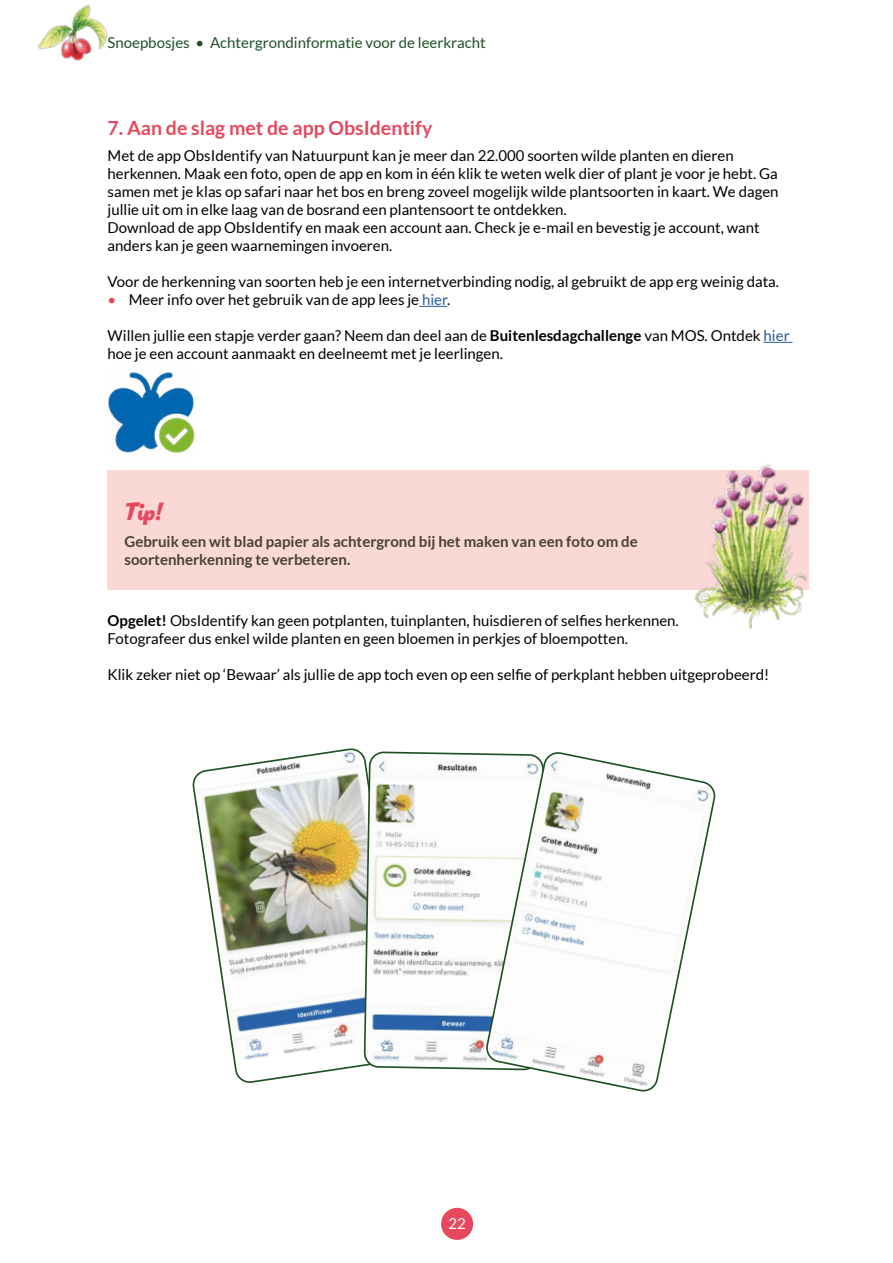
<style>
.page{position:relative;width:893px;height:1263px;background:#fff}
.page>*{position:absolute;margin:0;border:0;box-sizing:border-box;transform-origin:0 0}
.t1{font:22.5px "Chill Script";color:#e6485d}
.t2{font:700 19.5px "Lato";color:#e6485d}
.t3{font:15px/18px "Lato";color:#000}
.t4{font:700 15px/18px "Lato";color:#494132}
.t5{font:15px "Lato";color:#1f5022}
.t6{font:15px "Lato";color:#fff}
.s1{color:#e6485d}
.s2{color:#275b9b}
.s3{font-weight:700}
</style>
<div class="page">
<img style="left:37px;top:4px;width:71px;height:57px">
<div style="left:441px;top:1208px;width:32px;height:32px;background:#e6485d;border-radius:50%"></div>
<svg style="left:419px;top:306px;width:28px;height:1px"></svg>
<svg style="left:764px;top:342px;width:29px;height:1px"></svg>
<div style="left:108px;top:470px;width:701px;height:120px;background:#fad8d5"></div>
<img style="left:694px;top:464px;width:113px;height:166px">
<img style="left:192px;top:748px;width:171px;height:335px">
<svg style="left:363px;top:751px;width:121px;height:319px"></svg>
<svg style="left:484px;top:752px;width:232px;height:340px"></svg>
<img style="left:108px;top:372px;width:87px;height:81px">
<p class="t5" style="left:108px;top:35px;width:380px">Snoepbosjes • Achtergrondinformatie voor de leerkracht</p>
<h2 class="t2" style="left:108px;top:116px;width:326px">7. Aan de slag met de app ObsIdentify</h2>
<p class="t3" style="left:108px;top:147px;width:672px">Met de app ObsIdentify van Natuurpunt kan je meer dan 22.000 soorten wilde planten en dieren herkennen. Maak een foto, open de app en kom in één klik te weten welk dier of plant je voor je hebt. Ga samen met je klas op safari naar het bos en breng zoveel mogelijk wilde plantsoorten in kaart. We dagen jullie uit om in elke laag van de bosrand een plantensoort te ontdekken.<br>Download de app ObsIdentify en maak een account aan. Check je e-mail en bevestig je account, want anders kan je geen waarnemingen invoeren.</p>
<p class="t3" style="left:108px;top:273px;width:673px">Voor de herkenning van soorten heb je een internetverbinding nodig, al gebruikt de app erg weinig data.</p>
<p class="t3" style="left:108px;top:291px;width:344px"><span class="s1">•</span> Meer info over het gebruik van de app lees je <span class="s2">hier</span>.</p>
<p class="t3" style="left:108px;top:327px;width:684px">Willen jullie een stapje verder gaan? Neem dan deel aan de <span class="s3">Buitenlesdagchallenge</span> van MOS. Ontdek <span class="s2">hier </span>hoe je een account aanmaakt en deelneemt met je leerlingen.</p>
<h1 class="t1" style="left:125px;top:496px;width:39px">Tip!</h1>
<p class="t4" style="left:125px;top:532px;width:515px">Gebruik een wit blad papier als achtergrond bij het maken van een foto om de soortenherkenning te verbeteren.</p>
<p class="t3" style="left:108px;top:612px;width:573px"><span class="s3">Opgelet!</span> ObsIdentify kan geen potplanten, tuinplanten, huisdieren of selfies herkennen.<br>Fotografeer dus enkel wilde planten en geen bloemen in perkjes of bloempotten.</p>
<p class="t3" style="left:108px;top:666px;width:663px">Klik zeker niet op ‘Bewaar’ als jullie de app toch even op een selfie of perkplant hebben uitgeprobeerd!</p>
<p class="t6" style="left:448px;top:1215px;width:19px">22</p>
</div>
